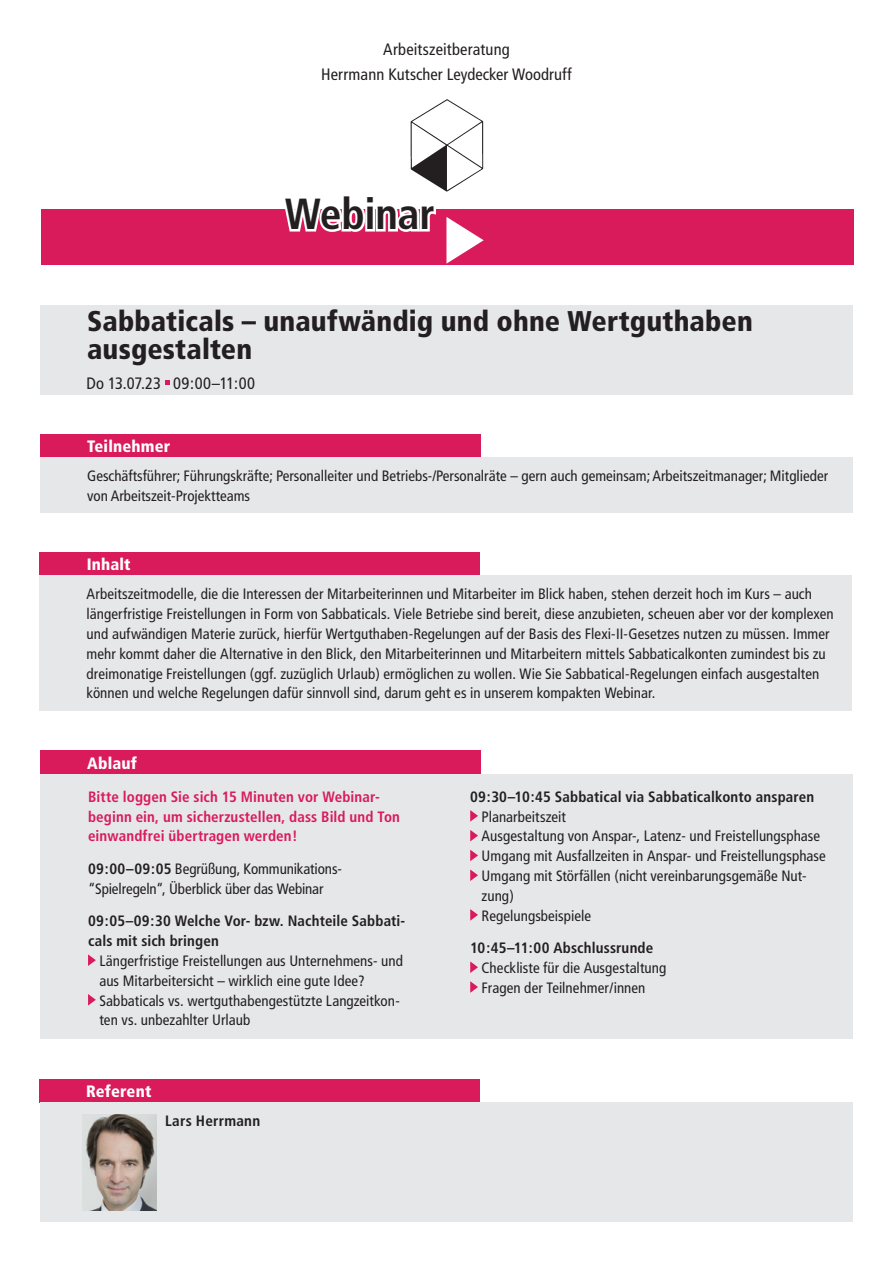
<style>
.page{position:relative;width:893px;height:1263px;background:#fff}
.page>*{position:absolute;margin:0;border:0;box-sizing:border-box;transform-origin:0 0}
.t1{font:700 condensed 43.5px "Frutiger";letter-spacing:-.005em;color:#231f20}
.t2{font:900 condensed 28.5px/28.5px "Frutiger";letter-spacing:.005em;color:#231f20}
.t3{font:condensed 16.5px/25.5px "Frutiger";letter-spacing:.005em;color:#231f20;text-align:center}
.t4{font:900 condensed 16.5px "Frutiger";letter-spacing:.01em;color:#fff}
.t5{font:condensed 15px/19.8px "Frutiger";color:#231f20}
.t6{font:700 condensed 15px/19.8px "Frutiger";letter-spacing:.01em;color:#231f20}
.t7{font:700 condensed 15px/19.8px "Frutiger";letter-spacing:.01em;color:#d91a5b}
.s1{font-weight:700}
</style>
<div class="page">
<div style="left:41px;top:210px;width:812px;height:55px;background:#d91a5b"></div>
<svg style="left:446px;top:217px;width:38px;height:47px"></svg>
<div style="left:40px;top:751px;width:440px;height:23px;background:#d91a5b"></div>
<div style="left:40px;top:774px;width:813px;height:265px;background:#e6e7e9"></div>
<svg style="left:88px;top:954px;width:8px;height:12px"></svg>
<svg style="left:88px;top:994px;width:8px;height:11px"></svg>
<svg style="left:470px;top:810px;width:8px;height:12px"></svg>
<svg style="left:470px;top:830px;width:8px;height:11px"></svg>
<svg style="left:470px;top:850px;width:8px;height:11px"></svg>
<svg style="left:470px;top:869px;width:8px;height:12px"></svg>
<svg style="left:470px;top:909px;width:8px;height:12px"></svg>
<svg style="left:470px;top:961px;width:8px;height:12px"></svg>
<svg style="left:470px;top:981px;width:8px;height:12px"></svg>
<div style="left:40px;top:552px;width:440px;height:24px;background:#d91a5b"></div>
<div style="left:40px;top:576px;width:812px;height:135px;background:#e6e7e9"></div>
<svg style="left:280px;top:209px;width:158px;height:23px"></svg>
<img style="left:410px;top:99px;width:74px;height:92px">
<div style="left:39px;top:1079px;width:440px;height:23px;background:#d91a5b"></div>
<div style="left:40px;top:1102px;width:813px;height:119px;background:#e6e7e9"></div>
<img style="left:82px;top:1114px;width:74px;height:96px">
<div style="left:40px;top:434px;width:440px;height:23px;background:#d91a5b"></div>
<div style="left:40px;top:457px;width:813px;height:56px;background:#e6e7e9"></div>
<div style="left:40px;top:305px;width:813px;height:89px;background:#e6e7e9"></div>
<svg style="left:165px;top:380px;width:4px;height:4px"></svg>
<p class="t3" style="left:321px;top:37px;width:252px">Arbeitszeitberatung<br>Herrmann Kutscher Leydecker Woodruff</p>
<h1 class="t1" style="left:285px;top:188px;width:152px">Webinar</h1>
<h2 class="t2" style="left:87px;top:306px;width:667px">Sabbaticals – unaufwändig und ohne Wertguthaben ausgestalten</h2>
<p class="t3" style="left:87px;top:370px;width:170px">Do 13.07.23 09:00–11:00</p>
<p class="t4" style="left:87px;top:436px;width:85px">Teilnehmer</p>
<p class="t5" style="left:87px;top:466px;width:743px">Geschäftsführer; Führungskräfte; Personalleiter und Betriebs-/Personalräte – gern auch gemeinsam; Arbeitszeitmanager; Mitglieder von Arbeitszeit-Projektteams</p>
<p class="t4" style="left:87px;top:555px;width:46px">Inhalt</p>
<p class="t5" style="left:87px;top:584px;width:749px">Arbeitszeitmodelle, die die Interessen der Mitarbeiterinnen und Mitarbeiter im Blick haben, stehen derzeit hoch im Kurs – auch längerfristige Freistellungen in Form von Sabbaticals. Viele Betriebe sind bereit, diese anzubieten, scheuen aber vor der komplexen und aufwändigen Materie zurück, hierfür Wertguthaben-Regelungen auf der Basis des Flexi-II-Gesetzes nutzen zu müssen. Immer mehr kommt daher die Alternative in den Blick, den Mitarbeiterinnen und Mitarbeitern mittels Sabbaticalkonten zumindest bis zu dreimonatige Freistellungen (ggf. zuzüglich Urlaub) ermöglichen zu wollen. Wie Sie Sabbatical-Regelungen einfach ausgestalten können und welche Regelungen dafür sinnvoll sind, darum geht es in unserem kompakten Webinar.</p>
<p class="t4" style="left:87px;top:753px;width:51px">Ablauf</p>
<p class="t7" style="left:88px;top:787px;width:313px">Bitte loggen Sie sich 15 Minuten vor Webinar&shy;beginn ein, um sicherzustellen, dass Bild und Ton einwandfrei übertragen werden!</p>
<p class="t5" style="left:88px;top:859px;width:255px"><span class="s1">09:00–09:05</span> Begrüßung, Kommunikations-“Spielregeln“, Überblick über das Webinar</p>
<p class="t6" style="left:88px;top:911px;width:319px">09:05–09:30 Welche Vor- bzw. Nachteile Sabbati&shy;cals mit sich bringen</p>
<p class="t5" style="left:99px;top:951px;width:305px">Längerfristige Freistellungen aus Unternehmens- und aus Mitarbeitersicht – wirklich eine gute Idee?<br>Sabbaticals vs. wertguthabengestützte Langzeitkon&shy;ten vs. unbezahlter Urlaub</p>
<p class="t4" style="left:86px;top:1081px;width:67px">Referent</p>
<p class="t6" style="left:165px;top:1111px;width:97px">Lars Herrmann</p>
<p class="t6" style="left:470px;top:787px;width:346px">09:30–10:45 Sabbatical via Sabbaticalkonto ansparen</p>
<p class="t5" style="left:482px;top:807px;width:346px">Planarbeitszeit<br>Ausgestaltung von Anspar-, Latenz- und Freistellungsphase Umgang mit Ausfallzeiten in Anspar- und Freistellungsphase Umgang mit Störfällen (nicht vereinbarungsgemäße Nut&shy;zung)<br>Regelungsbeispiele</p>
<p class="t6" style="left:470px;top:938px;width:185px">10:45–11:00 Abschlussrunde</p>
<p class="t5" style="left:482px;top:958px;width:186px">Checkliste für die Ausgestaltung<br>Fragen der Teilnehmer/innen</p>
</div>
